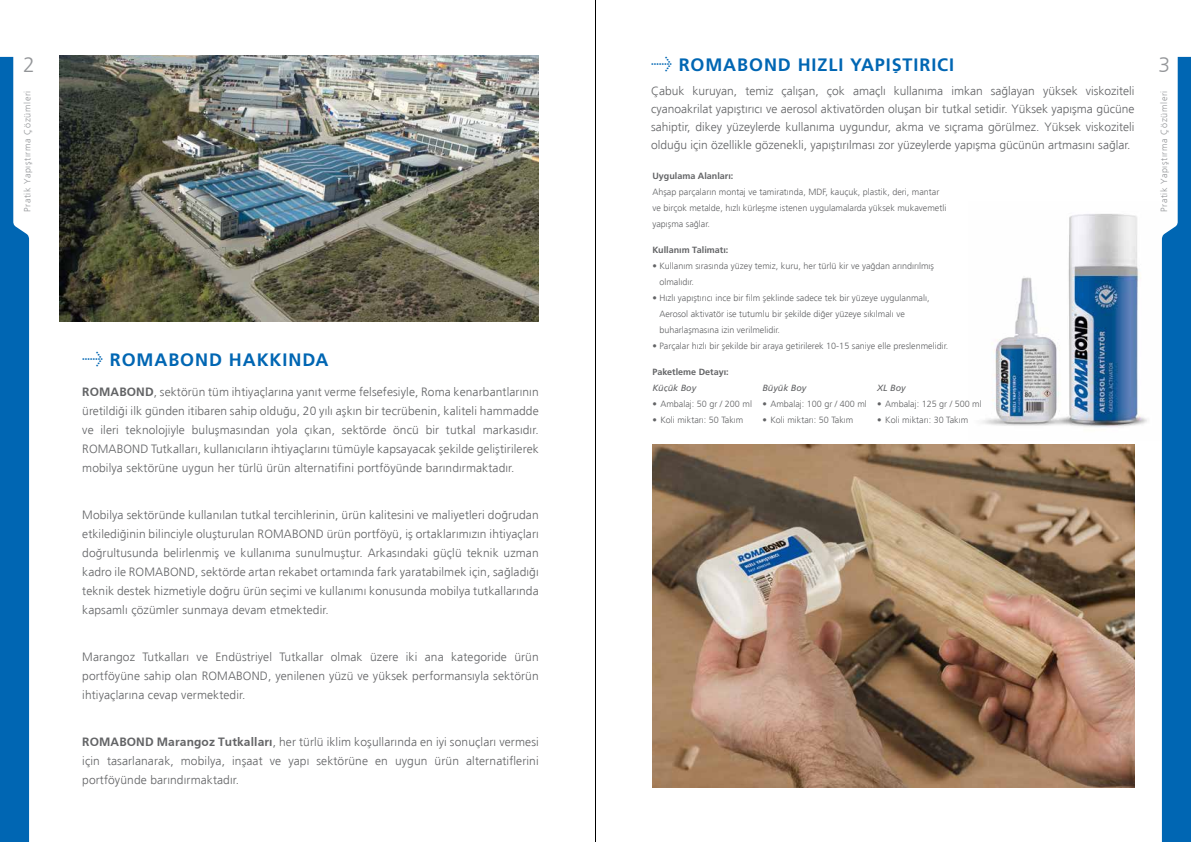
<style>
.page{position:relative;width:1191px;height:842px;background:#fff}
.page>*{position:absolute;margin:0;border:0;box-sizing:border-box;transform-origin:0 0}
.t1{font:300 21px "Frutiger";color:#939598}
.t2{font:18px "Frutiger Bold Tr";letter-spacing:.05em;color:#0066b3}
.t3{font:300 12px/19px "Frutiger";letter-spacing:.01em;color:#636466;text-align:justify}
.t4{font:300 9px/16px "Frutiger";color:#636466}
.t5{font:300 9px "Frutiger";letter-spacing:.07em;color:#939598}
.t6{font:9px "Frutiger Bold Tr";color:#636466}
.t7{font:9px "Frutiger Italic Tr";color:#636466}
.s1{font-family:"Meta Pro"}
.s2{font-family:"Frutiger T Bold";font-weight:400}
.s3{font-weight:700}
</style>
<div class="page">
<img style="left:982px;top:214px;width:165px;height:213px">
<svg style="left:0;top:57px;width:29px;height:785px"></svg>
<svg style="left:1161px;top:57px;width:30px;height:785px"></svg>
<img style="left:59px;top:56px;width:480px;height:265px">
<img style="left:652px;top:444px;width:482px;height:344px">
<hr style="left:595px;top:0;width:1px;height:842px;background:#000">
<h2 class="t2" style="left:651px;top:54px;width:305px"><span class="s1">→</span> ROMABOND HIZLI YAPIŞTIRICI</h2>
<p class="t3" style="left:651px;top:82px;width:485px;line-height:18px">Çabuk kuruyan, temiz çalışan, çok amaçlı kullanıma imkan sağlayan yüksek viskoziteli cyanoakrilat yapıştırıcı ve aerosol aktivatörden oluşan bir tutkal setidir. Yüksek yapışma gücüne sahiptir, dikey yüzeylerde kullanıma uygundur, akma ve sıçrama görülmez. Yüksek viskoziteli olduğu için özellikle gözenekli, yapıştırılması zor yüzeylerde yapışma gücünün artmasını sağlar.</p>
<p class="t6" style="left:652px;top:170px;width:83px">Uygulama Alanları:</p>
<p class="t4" style="left:652px;top:184px;width:295px">Ahşap parçaların montaj ve tamiratında, MDF, kauçuk, plastik, deri, mantar ve birçok metalde, hızlı kürleşme istenen uygulamalarda yüksek mukavemetli yapışma sağlar.</p>
<p class="t6" style="left:652px;top:244px;width:77px">Kullanım Talimatı:</p>
<p class="t4" style="left:659px;top:258px;width:276px;text-indent:-7px">• Kullanım sırasında yüzey temiz, kuru, her türlü kir ve yağdan arındırılmış olmalıdır.</p>
<p class="t4" style="left:659px;top:290px;width:271px;text-indent:-7px">• Hızlı yapıştırıcı ince bir film şeklinde sadece tek bir yüzeye uygulanmalı,<br>Aerosol aktivatör ise tutumlu bir şekilde diğer yüzeye sıkılmalı ve buharlaşmasına izin verilmelidir.</p>
<p class="t4" style="left:652px;top:338px;width:297px">• Parçalar hızlı bir şekilde bir araya getirilerek 10-15 saniye elle preslenmelidir.</p>
<p class="t6" style="left:652px;top:366px;width:78px">Paketleme Detayı:</p>
<p class="t7" style="left:652px;top:382px;width:45px">Küçük Boy</p>
<p class="t4" style="left:652px;top:396px;width:101px">• Ambalaj: 50 gr / 200 ml</p>
<p class="t4" style="left:652px;top:412px;width:92px">• Koli miktarı: 50 Takım</p>
<h1 class="t1" style="left:23px;top:53px;width:13px">2</h1>
<h1 class="t1" style="left:1158px;top:53px;width:13px">3</h1>
<p class="t5" style="left:22px;top:212px;width:123px;rotate:-90deg">Pratik Yapıştırma Çözümleri</p>
<p class="t5" style="left:1158px;top:212px;width:123px;rotate:-90deg">Pratik Yapıştırma Çözümleri</p>
<h2 class="t2" style="left:82px;top:349px;width:248px"><span class="s1">→</span> ROMABOND HAKKINDA</h2>
<p class="t3" style="left:82px;top:383px;width:458px"><span class="s2">ROMABOND</span>, sektörün tüm ihtiyaçlarına yanıt verme felsefesiyle, Roma kenarbantlarının üretildiği ilk günden itibaren sahip olduğu, 20 yılı aşkın bir tecrübenin, kaliteli hammadde ve ileri teknolojiyle buluşmasından yola çıkan, sektörde öncü bir tutkal markasıdır.<br>ROMABOND Tutkalları, kullanıcıların ihtiyaçlarını tümüyle kapsayacak şekilde geliştirilerek mobilya sektörüne uygun her türlü ürün alternatifini portföyünde barındırmaktadır.</p>
<p class="t3" style="left:82px;top:506px;width:458px">Mobilya sektöründe kullanılan tutkal tercihlerinin, ürün kalitesini ve maliyetleri doğrudan etkilediğinin bilinciyle oluşturulan ROMABOND ürün portföyü, iş ortaklarımızın ihtiyaçları doğrultusunda belirlenmiş ve kullanıma sunulmuştur. Arkasındaki güçlü teknik uzman kadro ile ROMABOND, sektörde artan rekabet ortamında fark yaratabilmek için, sağladığı teknik destek hizmetiyle doğru ürün seçimi ve kullanımı konusunda mobilya tutkallarında kapsamlı çözümler sunmaya devam etmektedir.</p>
<p class="t3" style="left:82px;top:648px;width:458px">Marangoz Tutkalları ve Endüstriyel Tutkallar olmak üzere iki ana kategoride ürün portföyüne sahip olan ROMABOND, yenilenen yüzü ve yüksek performansıyla sektörün ihtiyaçlarına cevap vermektedir.</p>
<p class="t3" style="left:82px;top:733px;width:458px"><span class="s3">ROMABOND Marangoz Tutkalları</span>, her türlü iklim koşullarında en iyi sonuçları vermesi için tasarlanarak, mobilya, inşaat ve yapı sektörüne en uygun ürün alternatiflerini portföyünde barındırmaktadır.</p>
<p class="t7" style="left:762px;top:382px;width:46px">Büyük Boy</p>
<p class="t4" style="left:762px;top:396px;width:106px">• Ambalaj: 100 gr / 400 ml</p>
<p class="t4" style="left:762px;top:412px;width:92px">• Koli miktarı: 50 Takım</p>
<p class="t7" style="left:877px;top:382px;width:30px">XL Boy</p>
<p class="t4" style="left:877px;top:396px;width:106px">• Ambalaj: 125 gr / 500 ml</p>
<p class="t4" style="left:877px;top:412px;width:92px">• Koli miktarı: 30 Takım</p>
</div>
